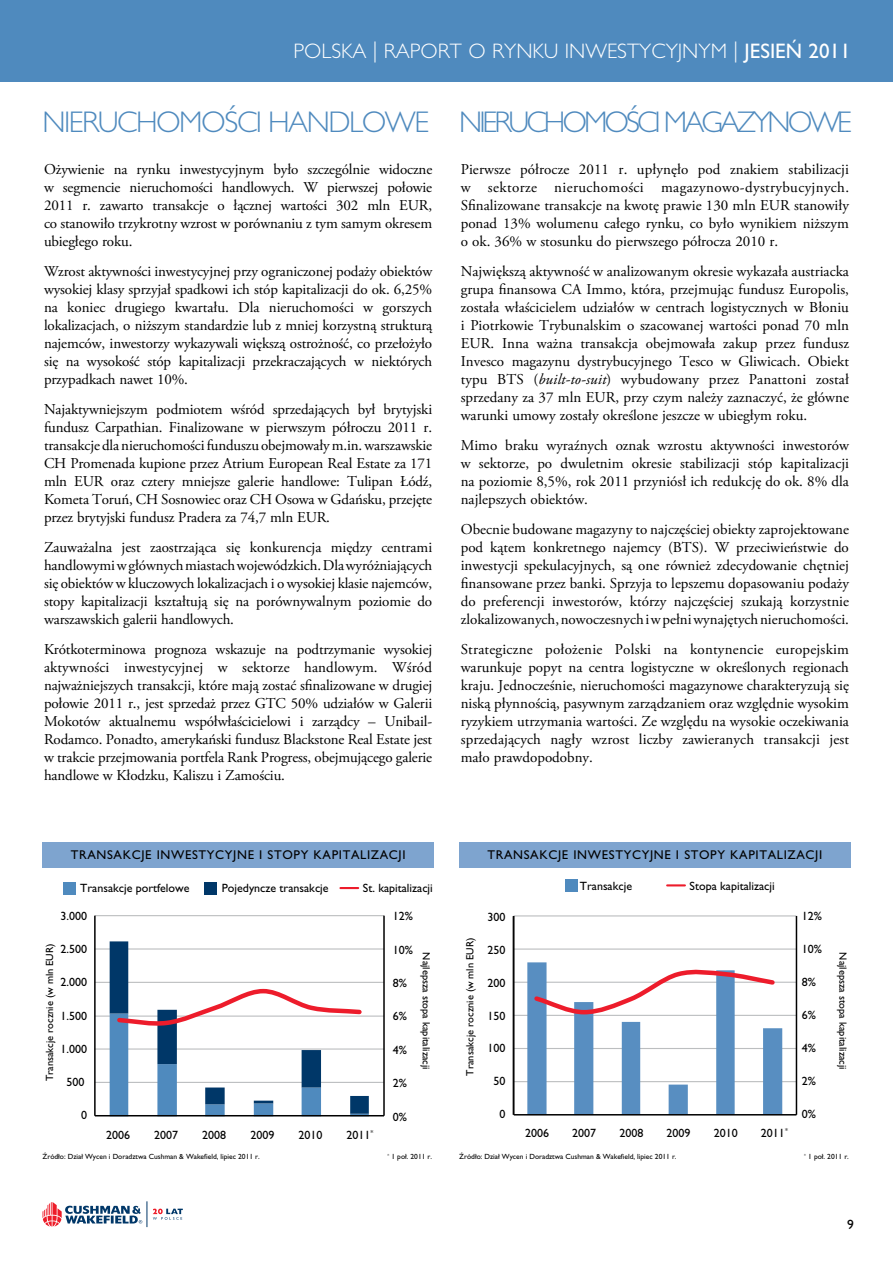
<style>
.page{position:relative;width:893px;height:1263px;background:#fff}
.page>*{position:absolute;margin:0;border:0;box-sizing:border-box;transform-origin:0 0}
.t1{font:300 30px "Gill Sans CE";letter-spacing:-.075em;color:#4f8abe}
.t2{font:300 21px "Gill Sans CE";color:#fff}
.t3{font:15px/18px "Adobe Garamond Pro";letter-spacing:-.005em;color:#000;text-align:justify}
.t4{font:13.5px "Gill Sans CE";color:#000}
.t5{font:12.75px "Gill Sans CE";letter-spacing:.05em;color:#000}
.t6{font:12px "Gill Sans CE";color:#000}
.t7{font:10.5px "Gill Sans CE";color:#000}
.t8{font:7.5px "Gill Sans CE";color:#000}
.s1{font-weight:400}
.s2{font-style:italic}
</style>
<div class="page">
<hr style="left:95px;top:915px;width:289px;height:1px;background:#bcbec0">
<hr style="left:95px;top:948px;width:289px;height:1px;background:#bcbec0">
<hr style="left:95px;top:982px;width:289px;height:1px;background:#bcbec0">
<hr style="left:95px;top:1048px;width:289px;height:1px;background:#bcbec0">
<hr style="left:95px;top:1015px;width:289px;height:2px;background:#bcbec0">
<hr style="left:95px;top:1082px;width:289px;height:1px;background:#bcbec0">
<div style="left:63px;top:882px;width:12px;height:12px;background:#4f8abe"></div>
<div style="left:204px;top:882px;width:13px;height:12px;background:#003768"></div>
<hr style="left:383px;top:916px;width:2px;height:200px;background:#000">
<hr style="left:94px;top:916px;width:2px;height:200px;background:#000">
<svg style="left:340px;top:887px;width:18px;height:2px"></svg>
<svg style="left:110px;top:941px;width:259px;height:174px"></svg>
<hr style="left:95px;top:1115px;width:289px;height:1px;background:#000">
<div style="left:43px;top:842px;width:391px;height:25px;background:#7ea4cf"></div>
<div style="left:565px;top:879px;width:13px;height:13px;background:#4f8abe"></div>
<hr style="left:514px;top:915px;width:282px;height:1px;background:#bcbec0">
<hr style="left:514px;top:948px;width:282px;height:2px;background:#bcbec0">
<hr style="left:514px;top:1015px;width:282px;height:1px;background:#bcbec0">
<hr style="left:514px;top:982px;width:282px;height:1px;background:#bcbec0">
<hr style="left:514px;top:1048px;width:282px;height:1px;background:#bcbec0">
<hr style="left:514px;top:1081px;width:282px;height:1px;background:#bcbec0">
<hr style="left:796px;top:916px;width:1px;height:199px;background:#000">
<svg style="left:667px;top:884px;width:18px;height:2px"></svg>
<hr style="left:513px;top:916px;width:1px;height:199px;background:#010101">
<svg style="left:527px;top:962px;width:255px;height:152px"></svg>
<hr style="left:514px;top:1114px;width:282px;height:1px;background:#000">
<div style="left:459px;top:842px;width:391px;height:25px;background:#7ea4cf"></div>
<div style="left:0;top:0;width:893px;height:81px;background:#4f8abe"></div>
<svg style="left:43px;top:1201px;width:140px;height:26px"></svg>
<h2 class="t2" style="left:293px;top:39px;width:559px">POLSKA | RAPORT O RYNKU INWESTYCYJNYM | <span class="s1">Jesień 2011</span></h2>
<h1 class="t1" style="left:43px;top:105px;width:811px">NIERUCHOMOŚCI HANDLOWE NIERUCHOMOŚCI MAGAZYNOWE</h1>
<p class="t3" style="left:44px;top:161px;width:390px">Ożywienie na rynku inwestycyjnym było szczególnie widoczne w segmencie nieruchomości handlowych. W pierwszej połowie 2011 r. zawarto transakcje o łącznej wartości 302 mln EUR, co stanowiło trzykrotny wzrost w porównaniu z tym samym okresem ubiegłego roku.</p>
<p class="t3" style="left:44px;top:263px;width:390px">Wzrost aktywności inwestycyjnej przy ograniczonej podaży obiektów wysokiej klasy sprzyjał spadkowi ich stóp kapitalizacji do ok. 6,25% na koniec drugiego kwartału. Dla nieruchomości w gorszych lokalizacjach, o niższym standardzie lub z mniej korzystną strukturą najemców, inwestorzy wykazywali większą ostrożność, co przełożyło się na wysokość stóp kapitalizacji przekraczających w niektórych przypadkach nawet 10%.</p>
<p class="t3" style="left:44px;top:401px;width:390px">Najaktywniejszym podmiotem wśród sprzedających był brytyjski fundusz Carpathian. Finalizowane w pierwszym półroczu 2011 r. transakcje dla nieruchomości funduszu obejmowały m.in. warszawskie CH Promenada kupione przez Atrium European Real Estate za 171 mln EUR oraz cztery mniejsze galerie handlowe: Tulipan Łódź, Kometa Toruń, CH Sosnowiec oraz CH Osowa w Gdańsku, przejęte przez brytyjski fundusz Pradera za 74,7 mln EUR.</p>
<p class="t3" style="left:44px;top:538px;width:390px">Zauważalna jest zaostrzająca się konkurencja między centrami handlowymi w głównych miastach wojewódzkich. Dla wyróżniających się obiektów w kluczowych lokalizacjach i o wysokiej klasie najemców, stopy kapitalizacji kształtują się na porównywalnym poziomie do warszawskich galerii handlowych.</p>
<p class="t3" style="left:44px;top:640px;width:390px">Krótkoterminowa prognoza wskazuje na podtrzymanie wysokiej aktywności inwestycyjnej w sektorze handlowym. Wśród najważniejszych transakcji, które mają zostać sfinalizowane w drugiej połowie 2011 r., jest sprzedaż przez GTC 50% udziałów w Galerii Mokotów aktualnemu współwłaścicielowi i zarządcy – Unibail-Rodamco. Ponadto, amerykański fundusz Blackstone Real Estate jest w trakcie przejmowania portfela Rank Progress, obejmującego galerie handlowe w Kłodzku, Kaliszu i Zamościu.</p>
<p class="t3" style="left:461px;top:161px;width:390px">Pierwsze półrocze 2011 r. upłynęło pod znakiem stabilizacji w sektorze nieruchomości magazynowo-dystrybucyjnych.<br>Sfinalizowane transakcje na kwotę prawie 130 mln EUR stanowiły ponad 13% wolumenu całego rynku, co było wynikiem niższym o ok. 36% w stosunku do pierwszego półrocza 2010 r.</p>
<p class="t3" style="left:461px;top:263px;width:390px">Największą aktywność w analizowanym okresie wykazała austriacka grupa finansowa CA Immo, która, przejmując fundusz Europolis, została właścicielem udziałów w centrach logistycznych w Błoniu i Piotrkowie Trybunalskim o szacowanej wartości ponad 70 mln EUR. Inna ważna transakcja obejmowała zakup przez fundusz Invesco magazynu dystrybucyjnego Tesco w Gliwicach. Obiekt typu BTS (<span class="s2">built-to-suit</span>) wybudowany przez Panattoni został sprzedany za 37 mln EUR, przy czym należy zaznaczyć, że główne warunki umowy zostały określone jeszcze w ubiegłym roku.</p>
<p class="t3" style="left:461px;top:437px;width:390px">Mimo braku wyraźnych oznak wzrostu aktywności inwestorów w sektorze, po dwuletnim okresie stabilizacji stóp kapitalizacji na poziomie 8,5%, rok 2011 przyniósł ich redukcję do ok. 8% dla najlepszych obiektów.</p>
<p class="t3" style="left:461px;top:520px;width:390px">Obecnie budowane magazyny to najczęściej obiekty zaprojektowane pod kątem konkretnego najemcy (BTS). W przeciwieństwie do inwestycji spekulacyjnych, są one również zdecydowanie chętniej finansowane przez banki. Sprzyja to lepszemu dopasowaniu podaży do preferencji inwestorów, którzy najczęściej szukają korzystnie zlokalizowanych, nowoczesnych i w pełni wynajętych nieruchomości.</p>
<p class="t3" style="left:461px;top:640px;width:390px">Strategiczne położenie Polski na kontynencie europejskim warunkuje popyt na centra logistyczne w określonych regionach kraju. Jednocześnie, nieruchomości magazynowe charakteryzują się niską płynnością, pasywnym zarządzaniem oraz względnie wysokim ryzykiem utrzymania wartości. Ze względu na wysokie oczekiwania sprzedających nagły wzrost liczby zawieranych transakcji jest mało prawdopodobny.</p>
<p class="t5" style="left:71px;top:847px;width:336px">transakcje inwestycyjne i stopy kapitalizacji</p>
<p class="t5" style="left:487px;top:847px;width:336px">transakcje inwestycyjne i stopy kapitalizacji</p>
<p class="t6" style="left:80px;top:881px;width:111px">Transakcje portfelowe</p>
<p class="t6" style="left:222px;top:881px;width:108px">Pojedyncze transakcje</p>
<p class="t6" style="left:363px;top:881px;width:71px">St. kapitalizacji</p>
<p class="t6" style="left:580px;top:879px;width:54px">Transakcje</p>
<p class="t6" style="left:690px;top:879px;width:87px">Stopa kapitalizacji</p>
<p class="t6" style="left:61px;top:909px;width:28px">3.000</p>
<p class="t6" style="left:61px;top:942px;width:28px">2.500</p>
<p class="t7" style="left:44px;top:1081px;width:139px;rotate:-90deg">Transakcje rocznie (w mln EUR)</p>
<p class="t6" style="left:61px;top:975px;width:28px">2.000</p>
<p class="t6" style="left:61px;top:1008px;width:28px">1.500</p>
<p class="t6" style="left:61px;top:1042px;width:28px">1.000</p>
<p class="t6" style="left:67px;top:1075px;width:19px">500</p>
<p class="t6" style="left:81px;top:1108px;width:7px">0</p>
<p class="t6" style="left:393px;top:909px;width:22px">12%</p>
<p class="t6" style="left:393px;top:943px;width:22px">10%</p>
<p class="t7" style="left:432px;top:952px;width:119px;rotate:90deg">Najlepsza stopa kapitalizacji</p>
<p class="t6" style="left:393px;top:976px;width:16px">8%</p>
<p class="t6" style="left:393px;top:1009px;width:16px">6%</p>
<p class="t6" style="left:393px;top:1043px;width:16px">4%</p>
<p class="t6" style="left:393px;top:1076px;width:16px">2%</p>
<p class="t7" style="left:464px;top:1075px;width:139px;rotate:-90deg">Transakcje rocznie (w mln EUR)</p>
<p class="t6" style="left:488px;top:910px;width:19px">300</p>
<p class="t6" style="left:488px;top:943px;width:19px">250</p>
<p class="t6" style="left:488px;top:976px;width:19px">200</p>
<p class="t6" style="left:488px;top:1008px;width:19px">150</p>
<p class="t6" style="left:488px;top:1041px;width:19px">100</p>
<p class="t6" style="left:494px;top:1074px;width:13px">50</p>
<p class="t6" style="left:393px;top:1109px;width:16px">0%</p>
<p class="t6" style="left:500px;top:1107px;width:7px">0</p>
<p class="t6" style="left:802px;top:909px;width:22px">12%</p>
<p class="t6" style="left:802px;top:942px;width:22px">10%</p>
<p class="t6" style="left:802px;top:975px;width:16px">8%</p>
<p class="t6" style="left:802px;top:1008px;width:16px">6%</p>
<p class="t6" style="left:802px;top:1041px;width:16px">4%</p>
<p class="t6" style="left:802px;top:1074px;width:16px">2%</p>
<p class="t6" style="left:802px;top:1107px;width:16px">0%</p>
<p class="t7" style="left:849px;top:952px;width:119px;rotate:90deg">Najlepsza stopa kapitalizacji</p>
<p class="t6" style="left:106px;top:1128px;width:25px">2006</p>
<p class="t6" style="left:154px;top:1128px;width:25px">2007</p>
<p class="t6" style="left:202px;top:1128px;width:25px">2008</p>
<p class="t6" style="left:346px;top:1128px;width:28px">2011<sup>*</sup></p>
<p class="t6" style="left:250px;top:1128px;width:25px">2009</p>
<p class="t6" style="left:298px;top:1128px;width:25px">2010</p>
<p class="t8" style="left:43px;top:1152px;width:219px">Źródło: Dział Wycen i Doradztwa Cushman &amp; Wakefield, lipiec 2011 r.</p>
<p class="t8" style="left:387px;top:1152px;width:46px"><sup>*</sup> 1 poł. 2011 r.</p>
<p class="t6" style="left:525px;top:1126px;width:25px">2006</p>
<p class="t6" style="left:572px;top:1126px;width:25px">2007</p>
<p class="t6" style="left:619px;top:1126px;width:25px">2008</p>
<p class="t6" style="left:761px;top:1126px;width:28px">2011<sup>*</sup></p>
<p class="t6" style="left:667px;top:1126px;width:25px">2009</p>
<p class="t6" style="left:714px;top:1126px;width:25px">2010</p>
<p class="t8" style="left:459px;top:1152px;width:219px">Źródło: Dział Wycen i Doradztwa Cushman &amp; Wakefield, lipiec 2011 r.</p>
<p class="t8" style="left:804px;top:1152px;width:46px"><sup>*</sup> 1 poł. 2011 r.</p>
<p class="t4" style="left:847px;top:1217px;width:8px">9</p>
</div>
